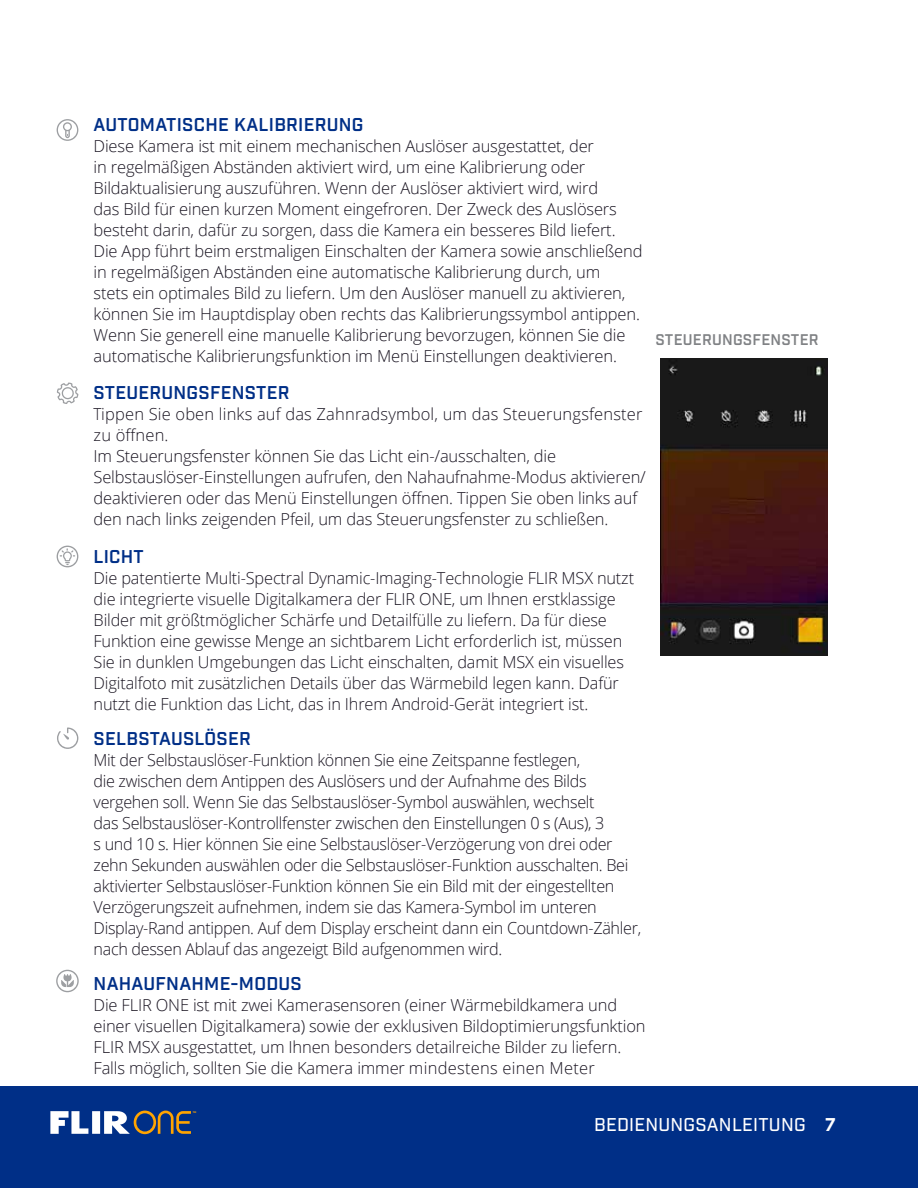
<style>
.page{position:relative;width:918px;height:1188px;background:#fff}
.page>*{position:absolute;margin:0;border:0;box-sizing:border-box;transform-origin:0 0}
.t1{font:600 18px "Industry";letter-spacing:.015em;color:#002f87}
.t2{font:500 18px "Industry";letter-spacing:.015em;color:#fff}
.t3{font:300 16.5px/21px "Open Sans";letter-spacing:-.01em;color:#191421}
.t4{font:300 16.5px/21px "Open Sans";letter-spacing:-.01em;color:#191421;scale:.93 1}
.t5{font:600 15px "Industry";letter-spacing:.015em;color:#808285}
.t6{font:700 2.55px "Myriad Pro";color:#ffa400}
.s1{font-weight:700}
</style>
<div class="page">
<div style="left:0;top:1086px;width:918px;height:102px;background:#002f87"></div>
<svg style="left:50px;top:1111px;width:141px;height:23px"></svg>
<svg style="left:57px;top:119px;width:21px;height:22px"></svg>
<svg style="left:57px;top:383px;width:21px;height:21px"></svg>
<svg style="left:57px;top:546px;width:21px;height:21px"></svg>
<svg style="left:57px;top:727px;width:21px;height:22px"></svg>
<img style="left:660px;top:358px;width:167px;height:298px">
<svg style="left:56px;top:970px;width:23px;height:22px"></svg>
<p class="t1" style="left:94px;top:113px;width:271px">AUTOMATISCHE KALIBRIERUNG</p>
<p class="t3" style="left:94px;top:135px;width:550px">Diese Kamera ist mit einem mechanischen Auslöser ausgestattet, der<br>in regelmäßigen Abständen aktiviert wird, um eine Kalibrierung oder Bildaktualisierung auszuführen. Wenn der Auslöser aktiviert wird, wird<br>das Bild für einen kurzen Moment eingefroren. Der Zweck des Auslösers besteht darin, dafür zu sorgen, dass die Kamera ein besseres Bild liefert.<br>Die App führt beim erstmaligen Einschalten der Kamera sowie anschließend in regelmäßigen Abständen eine automatische Kalibrierung durch, um<br>stets ein optimales Bild zu liefern. Um den Auslöser manuell zu aktivieren, können Sie im Hauptdisplay oben rechts das Kalibrierungssymbol antippen.<br>Wenn Sie generell eine manuelle Kalibrierung bevorzugen, können Sie die automatische Kalibrierungsfunktion im Menü Einstellungen deaktivieren.</p>
<p class="t1" style="left:94px;top:382px;width:197px">STEUERUNGSFENSTER</p>
<p class="t4" style="left:94px;top:403px;width:595px">Tippen Sie oben links auf das Zahnradsymbol, um das Steuerungsfenster zu öffnen.<br>Im Steuerungsfenster können Sie das Licht ein-/ausschalten, die Selbstauslöser-Einstellungen aufrufen, den Nahaufnahme-Modus aktivieren/ deaktivieren oder das Menü Einstellungen öffnen. Tippen Sie oben links auf den nach links zeigenden Pfeil, um das Steuerungsfenster zu schließen.</p>
<p class="t1" style="left:94px;top:545px;width:52px">LICHT</p>
<p class="t3" style="left:94px;top:567px;width:542px">Die patentierte Multi-Spectral Dynamic-Imaging-Technologie FLIR MSX nutzt die integrierte visuelle Digitalkamera der FLIR ONE, um Ihnen erstklassige Bilder mit größtmöglicher Schärfe und Detailfülle zu liefern. Da für diese Funktion eine gewisse Menge an sichtbarem Licht erforderlich ist, müssen Sie in dunklen Umgebungen das Licht einschalten, damit MSX ein visuelles Digitalfoto mit zusätzlichen Details über das Wärmebild legen kann. Dafür nutzt die Funktion das Licht, das in Ihrem Android-Gerät integriert ist.</p>
<p class="t1" style="left:94px;top:727px;width:159px">SELBSTAUSLÖSER</p>
<p class="t3" style="left:94px;top:749px;width:549px">Mit der Selbstauslöser-Funktion können Sie eine Zeitspanne festlegen,<br>die zwischen dem Antippen des Auslösers und der Aufnahme des Bilds vergehen soll. Wenn Sie das Selbstauslöser-Symbol auswählen, wechselt<br>das Selbstauslöser-Kontrollfenster zwischen den Einstellungen 0 s (Aus), 3<br>s und 10 s. Hier können Sie eine Selbstauslöser-Verzögerung von drei oder zehn Sekunden auswählen oder die Selbstauslöser-Funktion ausschalten. Bei aktivierter Selbstauslöser-Funktion können Sie ein Bild mit der eingestellten Verzögerungszeit aufnehmen, indem sie das Kamera-Symbol im unteren Display-Rand antippen. Auf dem Display erscheint dann ein Countdown-Zähler, nach dessen Ablauf das angezeigt Bild aufgenommen wird.</p>
<p class="t1" style="left:94px;top:972px;width:210px">NAHAUFNAHME-MODUS</p>
<p class="t3" style="left:94px;top:994px;width:554px">Die FLIR ONE ist mit zwei Kamerasensoren (einer Wärmebildkamera und einer visuellen Digitalkamera) sowie der exklusiven Bildoptimierungsfunktion FLIR MSX ausgestattet, um Ihnen besonders detailreiche Bilder zu liefern.<br>Falls möglich, sollten Sie die Kamera immer mindestens einen Meter</p>
<p class="t5" style="left:656px;top:330px;width:165px">STEUERUNGSFENSTER</p>
<p class="t6" style="left:193px;top:1110px;width:5px">TM</p>
<p class="t2" style="left:594px;top:1114px;width:243px">BEDIENUNGSANLEITUNG <span class="s1">7</span></p>
</div>
